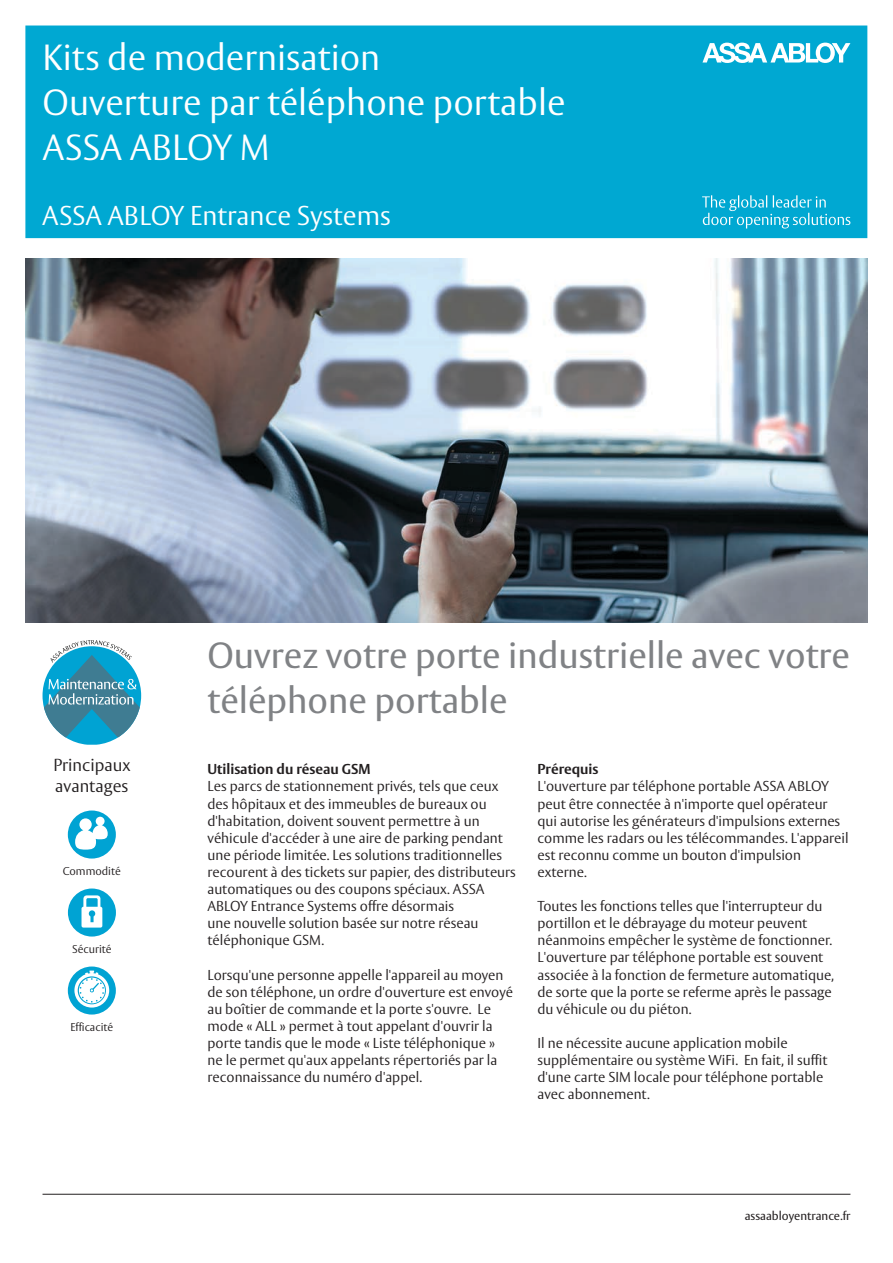
<style>
.page{position:relative;width:893px;height:1263px;background:#fff}
.page>*{position:absolute;margin:0;border:0;box-sizing:border-box;transform-origin:0 0}
.t1{font:300 36px/45px "ASSA Vesta";color:#fff}
.t2{font:36px/45px "ASSA Vesta";color:#808285}
.t3{font:300 27px "ASSA Vesta";color:#fff}
.t4{font:300 17.25px/21px "ASSA Vesta";color:#231f20}
.t5{font:300 14.25px/17.1px "ASSA Vesta";color:#231f20}
.t6{font:700 14.25px "ASSA Vesta";color:#231f20}
.t7{font:12px "ASSA Vesta";color:#231f20}
.t8{font:300 11.25px "ASSA Vesta";color:#231f20}
</style>
<div class="page">
<div style="left:25px;top:26px;width:842px;height:212px;background:#00a8d2"></div>
<svg style="left:709px;top:48px;width:5px;height:7px"></svg>
<svg style="left:777px;top:200px;width:27px;height:7px"></svg>
<svg style="left:704px;top:218px;width:22px;height:6px"></svg>
<svg style="left:724px;top:46px;width:22px;height:14px"></svg>
<div style="left:820px;top:46px;width:10px;height:13px;background:#00a8d2;border-radius:50%"></div>
<img style="left:25px;top:259px;width:842px;height:363px">
<svg style="left:43px;top:640px;width:98px;height:105px"></svg>
<hr style="left:43px;top:1194px;width:807px;height:1px;background:#231f20">
<div style="left:68px;top:810px;width:48px;height:48px;background:#00a3d3;border-radius:50%"></div>
<svg style="left:75px;top:817px;width:33px;height:33px"></svg>
<div style="left:68px;top:888px;width:48px;height:48px;background:#00a3d3;border-radius:50%"></div>
<svg style="left:82px;top:895px;width:20px;height:32px"></svg>
<div style="left:68px;top:966px;width:48px;height:48px;background:#00a3d3;border-radius:50%"></div>
<svg style="left:74px;top:970px;width:35px;height:37px"></svg>
<h1 class="t1" style="left:43px;top:37px;width:524px">Kits de modernisation<br>Ouverture par téléphone portable<br>ASSA ABLOY M</h1>
<h2 class="t3" style="left:42px;top:199px;width:350px">ASSA ABLOY Entrance Systems</h2>
<h1 class="t2" style="left:207px;top:634px;width:644px">Ouvrez votre porte industrielle avec votre téléphone portable</h1>
<p class="t4" style="left:53px;top:755px;width:79px">Principaux avantages</p>
<p class="t6" style="left:207px;top:761px;width:165px">Utilisation du réseau GSM</p>
<p class="t5" style="left:207px;top:778px;width:310px">Les parcs de stationnement privés, tels que ceux des hôpitaux et des immeubles de bureaux ou d'habitation, doivent souvent permettre à un véhicule d'accéder à une aire de parking pendant une période limitée. Les solutions traditionnelles recourent à des tickets sur papier, des distributeurs automatiques ou des coupons spéciaux. ASSA ABLOY Entrance Systems offre désormais<br>une nouvelle solution basée sur notre réseau téléphonique GSM.</p>
<p class="t5" style="left:207px;top:967px;width:307px">Lorsqu'une personne appelle l'appareil au moyen de son téléphone, un ordre d'ouverture est envoyé au boîtier de commande et la porte s'ouvre. Le mode « ALL » permet à tout appelant d'ouvrir la porte tandis que le mode « Liste téléphonique » ne le permet qu'aux appelants répertoriés par la reconnaissance du numéro d'appel.</p>
<p class="t8" style="left:63px;top:864px;width:60px">Commodité</p>
<p class="t8" style="left:72px;top:942px;width:41px">Sécurité</p>
<p class="t8" style="left:70px;top:1020px;width:44px">Efficacité</p>
<p class="t6" style="left:537px;top:761px;width:63px">Prérequis</p>
<p class="t5" style="left:537px;top:778px;width:313px">L'ouverture par téléphone portable ASSA ABLOY peut être connectée à n'importe quel opérateur qui autorise les générateurs d'impulsions externes comme les radars ou les télécommandes. L'appareil est reconnu comme un bouton d'impulsion externe.</p>
<p class="t5" style="left:537px;top:898px;width:298px">Toutes les fonctions telles que l'interrupteur du portillon et le débrayage du moteur peuvent néanmoins empêcher le système de fonctionner.<br>L'ouverture par téléphone portable est souvent associée à la fonction de fermeture automatique, de sorte que la porte se referme après le passage du véhicule ou du piéton.</p>
<p class="t5" style="left:537px;top:1035px;width:291px">Il ne nécessite aucune application mobile supplémentaire ou système WiFi. En fait, il suffit d'une carte SIM locale pour téléphone portable avec abonnement.</p>
<p class="t7" style="left:745px;top:1209px;width:107px">assaabloyentrance.fr</p>
</div>
